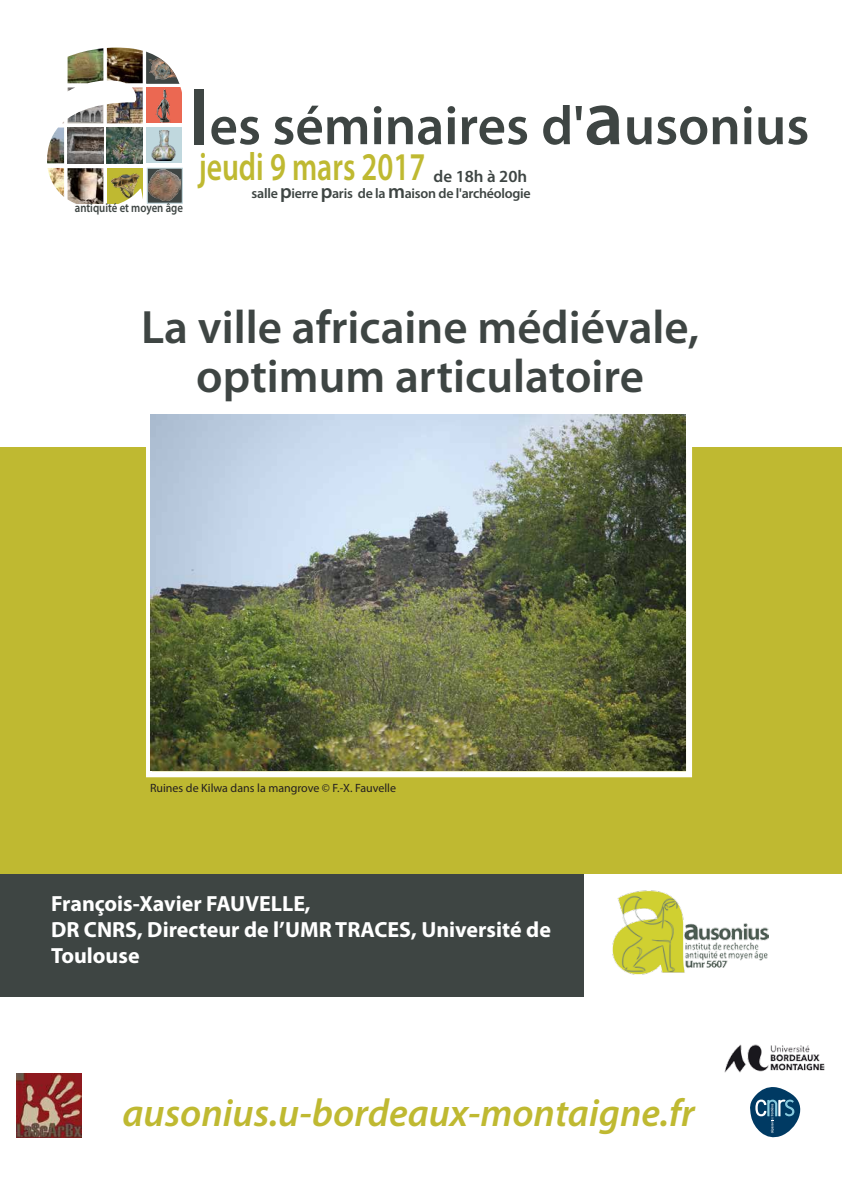
<style>
.page{position:relative;width:842px;height:1191px;background:#fff}
.page>*{position:absolute;margin:0;border:0;box-sizing:border-box;transform-origin:0 0}
.t1{font:600 55.2px "Myriad Pro";color:#3e4543}
.t2{font:600 47px/49px "Myriad Pro";color:#3e4543;text-align:center}
.t3{font:600 39.4px "Myriad Pro";color:#bfb931;scale:.75 1}
.t4{font:italic 600 39px "Myriad Pro";color:#bfb931}
.t5{font:700 22px/26.4px "Myriad Pro";color:#fff}
.t6{font:600 17px "Myriad Pro";color:#3e4543}
.t7{font:600 14px "Myriad Pro";letter-spacing:-.02em;color:#3e4543}
.t8{font:600 12.7px "Myriad Pro";color:#3e4543;scale:.85 1}
.t9{font:12px "Myriad Pro";color:#231f20}
.s1{font-size:77.8px}
.s2{font-size:20px}
</style>
<div class="page">
<div style="left:0;top:447px;width:842px;height:427px;background:#bfb931"></div>
<div style="left:146px;top:446px;width:546px;height:331px;border:6px solid #fff"></div>
<img style="left:150px;top:414px;width:535px;height:357px">
<svg style="left:146px;top:51px;width:34px;height:33px"></svg>
<img style="left:149px;top:53px;width:29px;height:27px">
<svg style="left:107px;top:168px;width:36px;height:36px"></svg>
<img style="left:111px;top:173px;width:28px;height:25px">
<svg style="left:147px;top:168px;width:36px;height:36px"></svg>
<img style="left:149px;top:169px;width:32px;height:31px">
<div style="left:146px;top:87px;width:36px;height:36px;background:#eb6852"></div>
<img style="left:155px;top:89px;width:16px;height:33px">
<img style="left:47px;top:127px;width:17px;height:36px">
<img style="left:107px;top:127px;width:36px;height:36px">
<img style="left:107px;top:87px;width:36px;height:36px">
<img style="left:68px;top:168px;width:35px;height:36px">
<img style="left:68px;top:87px;width:35px;height:36px">
<img style="left:107px;top:48px;width:36px;height:35px">
<img style="left:68px;top:127px;width:35px;height:36px">
<img style="left:68px;top:48px;width:35px;height:35px">
<img style="left:48px;top:168px;width:16px;height:29px">
<div style="left:146px;top:127px;width:36px;height:36px;background:#c0d8de"></div>
<img style="left:151px;top:131px;width:25px;height:29px">
<div style="left:0;top:874px;width:583px;height:123px;background:#3e4543"></div>
<img style="left:612px;top:890px;width:157px;height:84px">
<svg style="left:750px;top:1087px;width:51px;height:51px"></svg>
<img style="left:724px;top:1044px;width:101px;height:29px">
<img style="left:17px;top:1073px;width:64px;height:64px">
<p class="t8" style="left:75px;top:200px;width:129px">antiquité et moyen âge</p>
<h1 class="t1" style="left:189px;top:90px;width:621px"><span class="s1">l</span>es séminaires d'<span class="s1">a</span>usonius</h1>
<h3 class="t3" style="left:199px;top:141px;width:304px">jeudi 9 mars 2017</h3>
<p class="t6" style="left:433px;top:165px;width:95px">de 18h à 20h</p>
<p class="t7" style="left:252px;top:184px;width:281px">salle <span class="s2">p</span>ierre <span class="s2">p</span>aris de la <span class="s2">m</span>aison de l'archéologie</p>
<h2 class="t2" style="left:141px;top:301px;width:560px">La ville africaine médiévale, optimum articulatoire</h2>
<p class="t9" style="left:150px;top:781px;width:247px">Ruines de Kilwa dans la mangrove © F.-X. Fauvelle</p>
<p class="t5" style="left:51px;top:889px;width:501px">François-Xavier FAUVELLE,<br>DR CNRS, Directeur de l’UMR TRACES, Université de<br>Toulouse</p>
<h3 class="t4" style="left:122px;top:1087px;width:574px">ausonius.u-bordeaux-montaigne.fr</h3>
</div>
